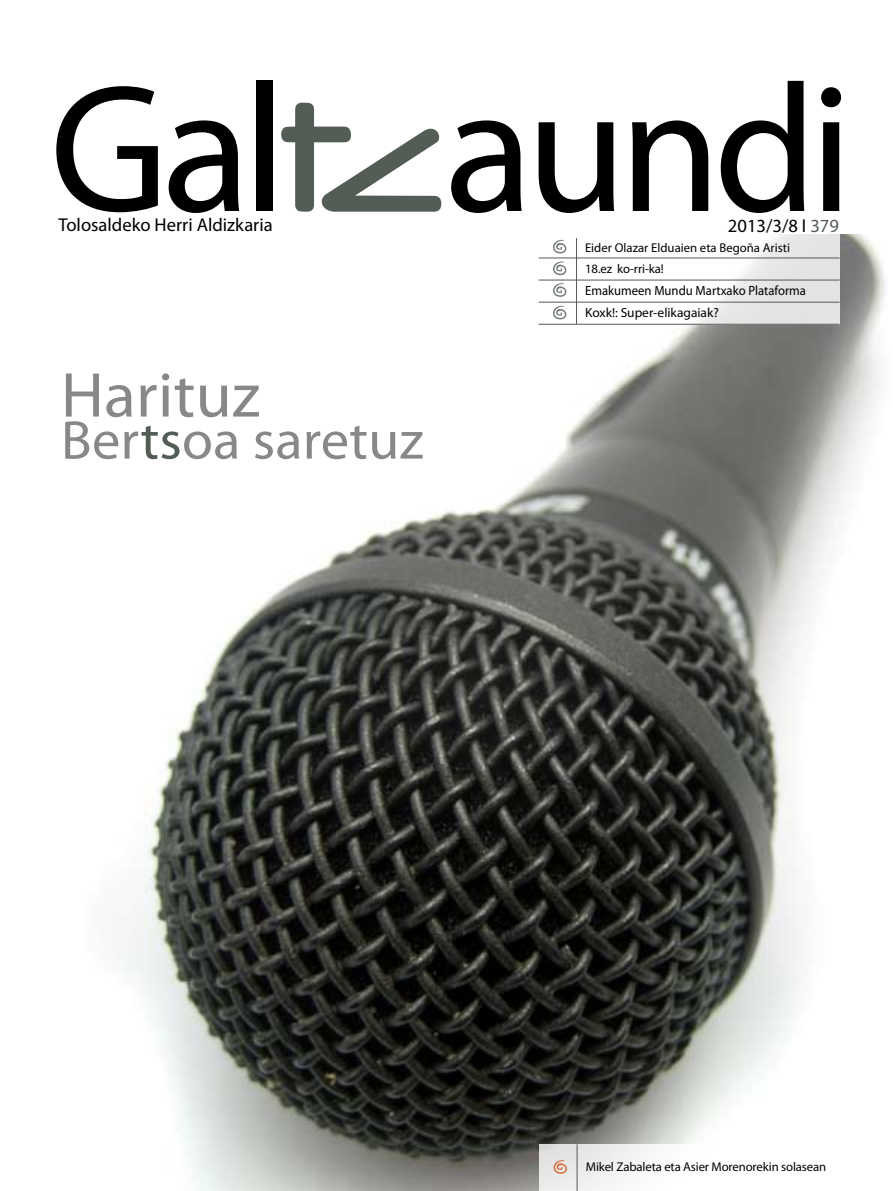
<style>
.page{position:relative;width:893px;height:1191px;background:#fff}
.page>*{position:absolute;margin:0;border:0;box-sizing:border-box;transform-origin:0 0}
.t1{font:183.15px "Myriad Pro";letter-spacing:-.04em;color:#000}
.t2{font:63.9px "Myriad Pro";letter-spacing:.005em;color:#87888a}
.t3{font:54.9px "Myriad Pro";letter-spacing:.005em;color:#87888a}
.t4{font:18.6px "Myriad Pro";color:#000}
.t5{font:13.35px "Myriad Pro";color:#000;scale:.95 1}
.t6{font:13.2px "Myriad Pro";letter-spacing:-.005em;color:#000}
.t7{font:12.75px/20.7px "Myriad Pro";letter-spacing:-.01em;color:#000}
.s1{font-family:"Neuropol";color:#535c55}
.s2{color:#535c55}
</style>
<div class="page">
<img style="left:118px;top:234px;width:767px;height:957px">
<div style="left:539px;top:234px;width:301px;height:90px;background:linear-gradient(to right,#fff,#e5e5e5)"></div>
<hr style="left:576px;top:238px;width:1px;height:86px;background:#58585a">
<hr style="left:539px;top:258px;width:301px;height:1px;background:#58585a">
<hr style="left:539px;top:302px;width:301px;height:1px;background:#58585a">
<hr style="left:539px;top:280px;width:301px;height:1px;background:#58585a">
<hr style="left:539px;top:324px;width:301px;height:1px;background:#58585a">
<svg style="left:553px;top:239px;width:14px;height:15px"></svg>
<svg style="left:553px;top:283px;width:14px;height:14px"></svg>
<svg style="left:553px;top:261px;width:14px;height:15px"></svg>
<svg style="left:553px;top:305px;width:14px;height:15px"></svg>
<div style="left:539px;top:1144px;width:301px;height:47px;background:linear-gradient(to right,#ebebe9,#fff)"></div>
<hr style="left:577px;top:1144px;width:1px;height:47px;background:#58585a">
<svg style="left:553px;top:1159px;width:15px;height:15px"></svg>
<h1 class="t1" style="left:50px;top:37px;width:804px">Gal<span class="s1">tz</span>aundi</h1>
<h3 class="t4" style="left:728px;top:214px;width:113px">2013/3/8 I <span class="s2">379</span></h3>
<p class="t7" style="left:585px;top:237px;width:206px">Eider Olazar Elduaien eta Begoña Aristi<br>18.ez ko-rri-ka!</p>
<p class="t5" style="left:585px;top:282px;width:234px">Emakumeen Mundu Martxako Plataforma</p>
<p class="t6" style="left:585px;top:305px;width:135px">Koxk!: Super-elikagaiak?</p>
<h3 class="t4" style="left:58px;top:214px;width:216px">Tolosaldeko Herri Aldizkaria</h3>
<h2 class="t2" style="left:61px;top:356px;width:201px">Harituz</h2>
<h3 class="t3" style="left:61px;top:406px;width:364px">Ber<span class="s2">ts</span>oa saretuz</h3>
<p class="t7" style="left:586px;top:1156px;width:242px">Mikel Zabaleta eta Asier Morenorekin solasean</p>
</div>
